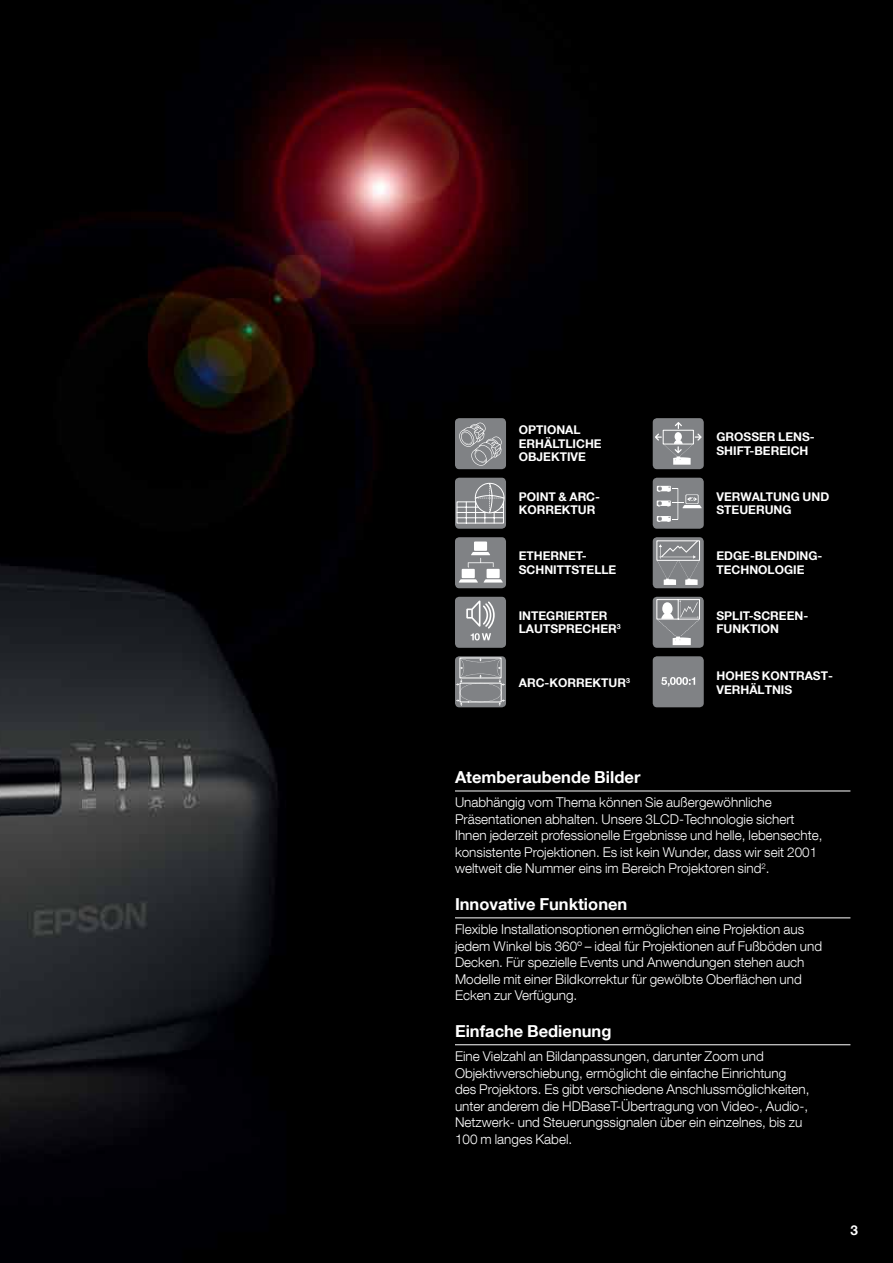
<style>
.page{position:relative;width:893px;height:1263px;background:#fff}
.page>*{position:absolute;margin:0;border:0;box-sizing:border-box;transform-origin:0 0}
.t1{font:700 16.5px "Helvetica Neue LT Com";color:#fff}
.t2{font:300 13.5px/16.5px "Helvetica Neue LT Com";color:#fff}
.t3{font:700 13.5px "Helvetica Neue LT Com";color:#fff}
.t4{font:700 12px/13.5px "Helvetica Neue LT Com";color:#fff}
.t5{font:700 12px "Helvetica Neue LT Com";color:#fff}
</style>
<div class="page">
<img style="left:0;top:0;width:893px;height:1263px">
<div style="left:455px;top:418px;width:51px;height:51px;background:#808285;border-radius:4px"></div>
<svg style="left:459px;top:422px;width:43px;height:44px"></svg>
<div style="left:653px;top:418px;width:51px;height:51px;background:#808285;border-radius:4px"></div>
<svg style="left:655px;top:422px;width:47px;height:43px"></svg>
<div style="left:455px;top:478px;width:51px;height:51px;background:#808285;border-radius:4px"></div>
<svg style="left:456px;top:483px;width:49px;height:41px"></svg>
<div style="left:653px;top:478px;width:51px;height:51px;background:#808285;border-radius:4px"></div>
<hr style="left:677px;top:488px;width:1px;height:31px;background:#fff">
<svg style="left:657px;top:486px;width:45px;height:22px"></svg>
<svg style="left:657px;top:516px;width:20px;height:6px"></svg>
<div style="left:455px;top:537px;width:51px;height:51px;background:#808285;border-radius:4px"></div>
<div style="left:487px;top:569px;width:13px;height:9px;background:#fff"></div>
<div style="left:462px;top:569px;width:13px;height:9px;background:#fff"></div>
<svg style="left:459px;top:579px;width:44px;height:3px"></svg>
<div style="left:474px;top:541px;width:13px;height:10px;background:#fff"></div>
<svg style="left:468px;top:552px;width:26px;height:16px"></svg>
<div style="left:653px;top:537px;width:51px;height:51px;background:#808285;border-radius:4px"></div>
<div style="left:657px;top:541px;width:43px;height:20px;border:1px solid #fff"></div>
<svg style="left:657px;top:541px;width:42px;height:44px"></svg>
<div style="left:455px;top:597px;width:51px;height:51px;background:#808285;border-radius:4px"></div>
<svg style="left:466px;top:600px;width:29px;height:40px"></svg>
<div style="left:653px;top:597px;width:51px;height:51px;background:#808285;border-radius:4px"></div>
<svg style="left:657px;top:599px;width:43px;height:46px"></svg>
<svg style="left:455px;top:656px;width:51px;height:51px"></svg>
<svg style="left:456px;top:658px;width:49px;height:48px;background:#909294"></svg>
<div style="left:653px;top:656px;width:51px;height:51px;background:#808285;border-radius:4px"></div>
<svg style="left:661px;top:677px;width:34px;height:10px"></svg>
<hr style="left:455px;top:1044px;width:395px;height:1px;background:#fff">
<hr style="left:455px;top:917px;width:395px;height:1px;background:#fff">
<hr style="left:455px;top:791px;width:395px;height:1px;background:#fff">
<p class="t4" style="left:519px;top:423px;width:84px">OPTIONAL<br>ERHÄLTLICHE<br>OBJEKTIVE</p>
<p class="t4" style="left:716px;top:430px;width:100px">GROSSER LENS-<br>SHIFT-BEREICH</p>
<p class="t4" style="left:519px;top:489px;width:83px">POINT &amp; ARC-<br>KORREKTUR</p>
<p class="t4" style="left:716px;top:489px;width:114px">VERWALTUNG UND<br>STEUERUNG</p>
<p class="t4" style="left:519px;top:549px;width:99px">ETHERNET-<br>SCHNITTSTELLE</p>
<p class="t4" style="left:716px;top:549px;width:107px">EDGE-BLENDING-<br>TECHNOLOGIE</p>
<p class="t4" style="left:519px;top:608px;width:103px">INTEGRIERTER<br>LAUTSPRECHER<sup>3</sup></p>
<p class="t4" style="left:716px;top:608px;width:93px">SPLIT-SCREEN-<br>FUNKTION</p>
<p class="t5" style="left:519px;top:675px;width:113px">ARC-KORREKTUR<sup>3</sup></p>
<p class="t4" style="left:716px;top:669px;width:118px">HOHES KONTRAST-<br>VERHÄLTNIS</p>
<p class="t1" style="left:455px;top:767px;width:187px">Atemberaubende Bilder</p>
<p class="t2" style="left:455px;top:794px;width:369px">Unabhängig vom Thema können Sie außergewöhnliche Präsentationen abhalten. Unsere 3LCD-Technologie sichert Ihnen jederzeit professionelle Ergebnisse und helle, lebensechte, konsistente Projektionen. Es ist kein Wunder, dass wir seit 2001 weltweit die Nummer eins im Bereich Projektoren sind<sup>2</sup>.</p>
<p class="t1" style="left:455px;top:894px;width:174px">Innovative Funktionen</p>
<p class="t2" style="left:455px;top:921px;width:369px">Flexible Installationsoptionen ermöglichen eine Projektion aus jedem Winkel bis 360º – ideal für Projektionen auf Fußböden und Decken. Für spezielle Events und Anwendungen stehen auch Modelle mit einer Bildkorrektur für gewölbte Oberflächen und Ecken zur Verfügung.</p>
<p class="t1" style="left:455px;top:1021px;width:158px">Einfache Bedienung</p>
<p class="t2" style="left:455px;top:1048px;width:356px">Eine Vielzahl an Bildanpassungen, darunter Zoom und Objektivverschiebung, ermöglicht die einfache Einrichtung des Projektors. Es gibt verschiedene Anschlussmöglichkeiten, unter anderem die HDBaseT-Übertragung von Video-, Audio-, Netzwerk- und Steuerungssignalen über ein einzelnes, bis zu 100 m langes Kabel.</p>
<p class="t3" style="left:850px;top:1222px;width:9px">3</p>
</div>
